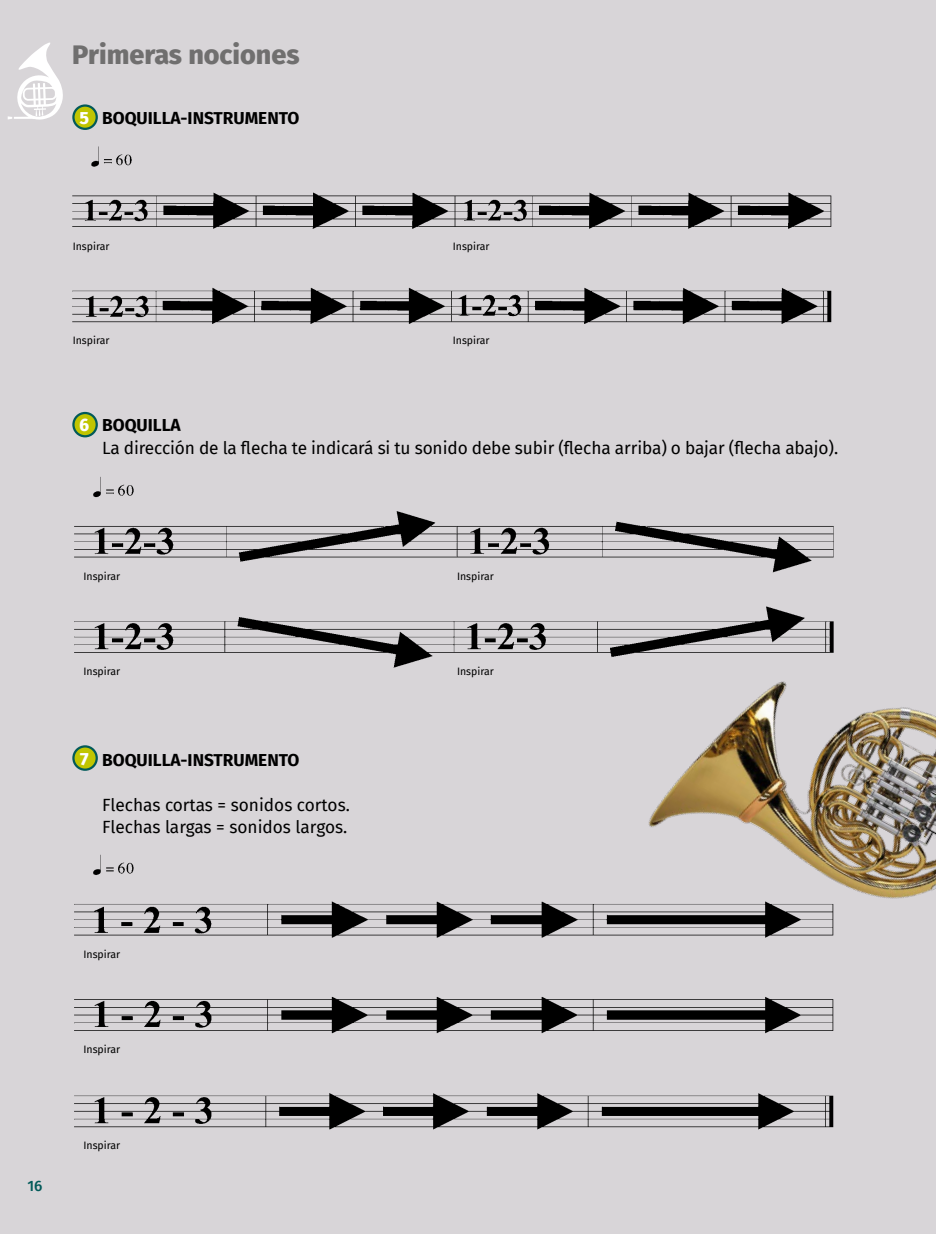
<style>
.page{position:relative;width:936px;height:1234px;background:#fff}
.page>*{position:absolute;margin:0;border:0;box-sizing:border-box;transform-origin:0 0}
.t1{font:800 27px "Fira Sans";color:#706f6f}
.t2{font:17.25px/22.5px "Fira Sans";letter-spacing:-.005em;color:#000}
.t3{font:700 17.25px "Fira Sans";color:#000}
.t4{font:800 17.25px "Fira Sans";color:#fff}
.t5{font:500 15px "Fira Sans";color:#025a59}
.t6{font:10.5px "Fira Sans";color:#000}
</style>
<div class="page">
<div style="left:0;top:0;width:935px;height:1233px;background:#d8d5d8"></div>
<svg style="left:8px;top:42px;width:55px;height:78px"></svg>
<img style="left:648px;top:681px;width:287px;height:218px">
<img style="left:74px;top:476px;width:760px;height:192px">
<img style="left:74px;top:845px;width:812px;height:285px">
<img style="left:72px;top:146px;width:760px;height:178px">
<div style="left:73px;top:413px;width:24px;height:23px;background:#c0c500;border-radius:50%"></div>
<div style="left:72px;top:412px;width:26px;height:25px;border:2px solid #025a59;border-radius:50%"></div>
<div style="left:73px;top:746px;width:24px;height:23px;background:#c0c500;border-radius:50%"></div>
<div style="left:72px;top:745px;width:26px;height:25px;border:2px solid #025a59;border-radius:50%"></div>
<div style="left:73px;top:105px;width:24px;height:24px;background:#c0c500;border-radius:50%"></div>
<div style="left:72px;top:104px;width:26px;height:26px;border:2px solid #025a59;border-radius:50%"></div>
<h1 class="t1" style="left:72px;top:31px;width:229px">Primeras nociones</h1>
<p class="t4" style="left:79px;top:103px;width:11px">5</p>
<p class="t3" style="left:102px;top:103px;width:199px">BOQUILLA-INSTRUMENTO</p>
<p class="t6" style="left:73px;top:238px;width:38px">Inspirar</p>
<p class="t6" style="left:453px;top:238px;width:38px">Inspirar</p>
<p class="t6" style="left:73px;top:333px;width:38px">Inspirar</p>
<p class="t6" style="left:453px;top:333px;width:38px">Inspirar</p>
<p class="t4" style="left:79px;top:410px;width:11px">6</p>
<p class="t3" style="left:102px;top:411px;width:80px">BOQUILLA</p>
<p class="t2" style="left:102px;top:436px;width:737px">La dirección de la flecha te indicará si tu sonido debe subir (flecha arriba) o bajar (flecha abajo).</p>
<p class="t6" style="left:83px;top:568px;width:38px">Inspirar</p>
<p class="t6" style="left:457px;top:568px;width:38px">Inspirar</p>
<p class="t6" style="left:83px;top:663px;width:38px">Inspirar</p>
<p class="t6" style="left:457px;top:663px;width:38px">Inspirar</p>
<p class="t4" style="left:79px;top:743px;width:11px">7</p>
<p class="t3" style="left:102px;top:745px;width:199px">BOQUILLA-INSTRUMENTO</p>
<p class="t2" style="left:102px;top:792px;width:249px">Flechas cortas = sonidos cortos.<br>Flechas largas = sonidos largos.</p>
<p class="t5" style="left:28px;top:1173px;width:16px">16</p>
<p class="t6" style="left:83px;top:946px;width:38px">Inspirar</p>
<p class="t6" style="left:83px;top:1041px;width:38px">Inspirar</p>
<p class="t6" style="left:83px;top:1136px;width:38px">Inspirar</p>
</div>
